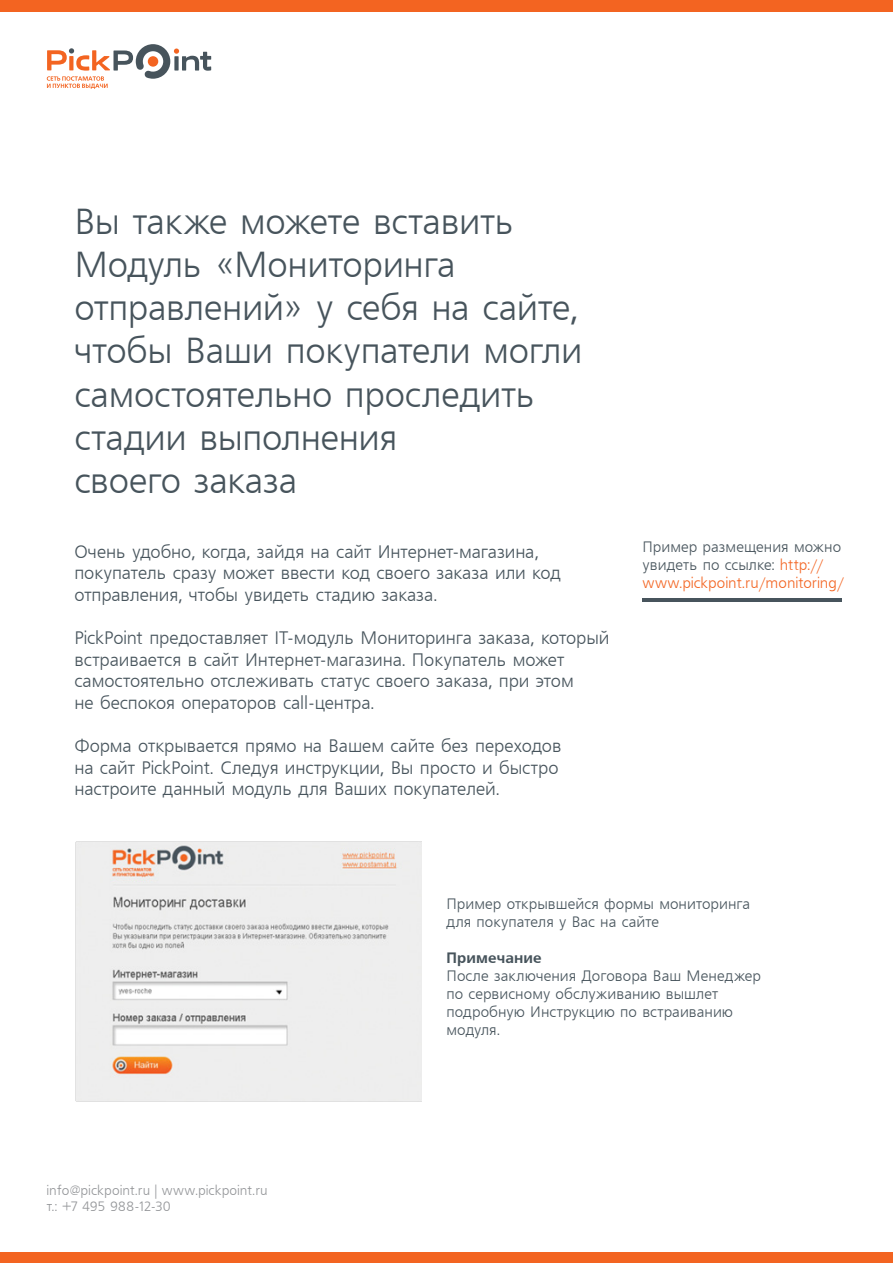
<style>
.page{position:relative;width:893px;height:1263px;background:#fff}
.page>*{position:absolute;margin:0;border:0;box-sizing:border-box;transform-origin:0 0}
.t1{font:36px/43.2px "Free Set Cyrillic";letter-spacing:-.01em;color:#47545c}
.t2{font:18px/21.6px "Free Set Cyrillic";letter-spacing:-.01em;color:#47545c}
.t3{font:15px/18px "Free Set Cyrillic";letter-spacing:.005em;color:#47545c}
.t4{font:700 15px "Free Set";letter-spacing:.01em;color:#47545c}
.t5{font:13.5px/16.2px "Free Set Cyrillic";letter-spacing:.01em;color:#939598}
.s1{color:#f36421}
</style>
<div class="page">
<div style="left:0;top:0;width:893px;height:12px;background:#f36421"></div>
<div style="left:0;top:1252px;width:893px;height:11px;background:#f36421"></div>
<hr style="left:642px;top:598px;width:199px;height:4px;background:#47545c">
<img style="left:76px;top:841px;width:346px;height:260px">
<svg style="left:47px;top:44px;width:164px;height:45px"></svg>
<p class="t1" style="left:74px;top:202px;width:510px">Вы также можете вставить<br>Модуль «Мониторинга отправлений» у себя на сайте, чтобы Ваши покупатели могли самостоятельно проследить стадии выполнения<br>своего заказа</p>
<p class="t2" style="left:74px;top:542px;width:488px">Очень удобно, когда, зайдя на сайт Интернет-магазина, покупатель сразу может ввести код своего заказа или код отправления, чтобы увидеть стадию заказа.</p>
<p class="t2" style="left:74px;top:628px;width:537px">PickPoint предоставляет IT-модуль Мониторинга заказа, который встраивается в сайт Интернет-магазина. Покупатель может самостоятельно отслеживать статус своего заказа, при этом<br>не беспокоя операторов call-центра.</p>
<p class="t2" style="left:74px;top:736px;width:489px">Форма открывается прямо на Вашем сайте без переходов на сайт PickPoint. Следуя инструкции, Вы просто и быстро настроите данный модуль для Ваших покупателей.</p>
<p class="t3" style="left:642px;top:538px;width:204px">Пример размещения можно увидеть по ссылке: <span class="s1">http:// www.pickpoint.ru/monitoring/</span></p>
<p class="t5" style="left:47px;top:1183px;width:222px">info@pickpoint.ru | www.pickpoint.ru т.: +7 495 988-12-30</p>
<p class="t3" style="left:446px;top:895px;width:305px">Пример открывшейся формы мониторинга для покупателя у Вас на сайте</p>
<p class="t4" style="left:446px;top:949px;width:97px">Примечание</p>
<p class="t3" style="left:446px;top:967px;width:316px">После заключения Договора Ваш Менеджер по сервисному обслуживанию вышлет подробную Инструкцию по встраиванию модуля.</p>
</div>
